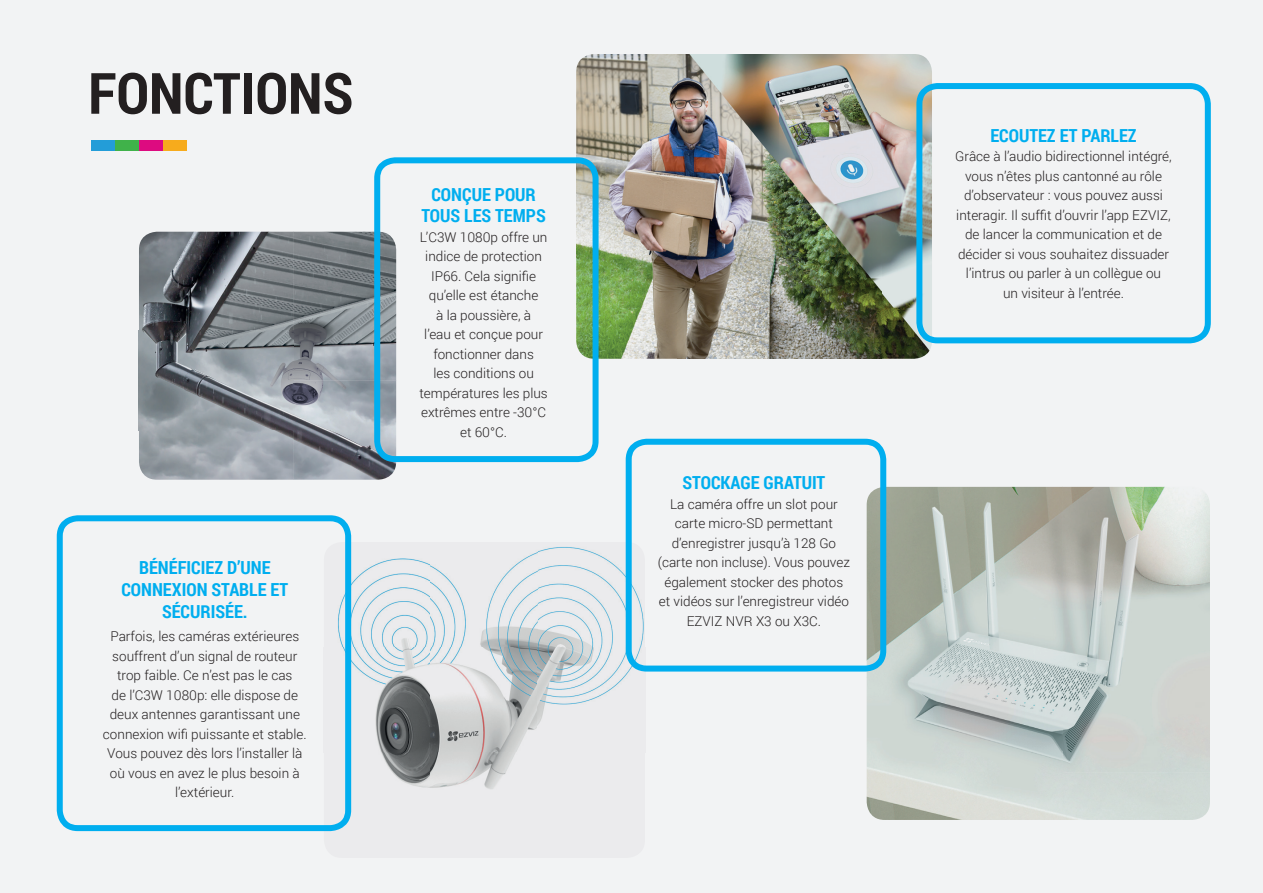
<style>
.page{position:relative;width:1263px;height:893px;background:#f2f3f4}
.page>*{position:absolute;margin:0;border:0;box-sizing:border-box;transform-origin:0 0}
.t1{font:700 57px "Roboto Condensed";color:#231f20}
.t2{font:700 18px/21.6px "Roboto Condensed";color:#00aeef;text-align:center}
.t3{font:300 13.5px/19.5px "Roboto";color:#231f20;text-align:center}
</style>
<div class="page">
<img style="left:351px;top:542px;width:279px;height:211px">
<img style="left:431px;top:752px;width:199px;height:38px">
<img style="left:139px;top:232px;width:257px;height:248px">
<img style="left:867px;top:487px;width:343px;height:333px">
<div style="left:91px;top:140px;width:24px;height:10px;background:#239dd8"></div>
<div style="left:115px;top:140px;width:24px;height:10px;background:#40b24a"></div>
<div style="left:139px;top:140px;width:24px;height:10px;background:#dd0b80"></div>
<div style="left:163px;top:140px;width:24px;height:10px;background:#f7ab1c"></div>
<img style="left:576px;top:54px;width:356px;height:305px">
<svg style="left:57px;top:515px;width:294px;height:316px"></svg>
<svg style="left:626px;top:439px;width:260px;height:233px"></svg>
<svg style="left:374px;top:157px;width:225px;height:305px"></svg>
<svg style="left:916px;top:83px;width:295px;height:260px"></svg>
<h1 class="t1" style="left:88px;top:53px;width:267px">FONCTIONS</h1>
<h2 class="t2" style="left:121px;top:556px;width:168px">BÉNÉFICIEZ D’UNE<br>CONNEXION STABLE ET<br>SÉCURISÉE.</h2>
<p class="t3" style="left:103px;top:626px;width:205px">Parfois, les caméras extérieures souffrent d’un signal de routeur trop faible. Ce n’est pas le cas<br>de l’C3W 1080p: elle dispose de deux antennes garantissant une connexion wifi puissante et stable.<br>Vous pouvez dès lors l’installer là où vous en avez le plus besoin à l’extérieur.</p>
<h2 class="t2" style="left:421px;top:183px;width:126px">CONÇUE POUR<br>TOUS LES TEMPS</h2>
<p class="t3" style="left:419px;top:227px;width:130px">L’C3W 1080p offre un indice de protection<br>IP66. Cela signifie qu’elle est étanche<br>à la poussière, à<br>l’eau et conçue pour fonctionner dans<br>les conditions ou températures les plus extrêmes entre -30°C et 60°C.</p>
<h2 class="t2" style="left:682px;top:471px;width:144px">STOCKAGE GRATUIT</h2>
<p class="t3" style="left:658px;top:494px;width:194px">La caméra offre un slot pour carte micro-SD permettant d’enregistrer jusqu’à 128 Go (carte non incluse). Vous pouvez également stocker des photos et vidéos sur l’enregistreur vidéo<br>EZVIZ NVR X3 ou X3C.</p>
<h2 class="t2" style="left:990px;top:124px;width:148px">ECOUTEZ ET PARLEZ</h2>
<p class="t3" style="left:955px;top:146px;width:218px">Grâce à l’audio bidirectionnel intégré, vous n’êtes plus cantonné au rôle d’observateur : vous pouvez aussi interagir. Il suffit d’ouvrir l’app EZVIZ, de lancer la communication et de décider si vous souhaitez dissuader l’intrus ou parler à un collègue ou<br>un visiteur à l’entrée.</p>
</div>
